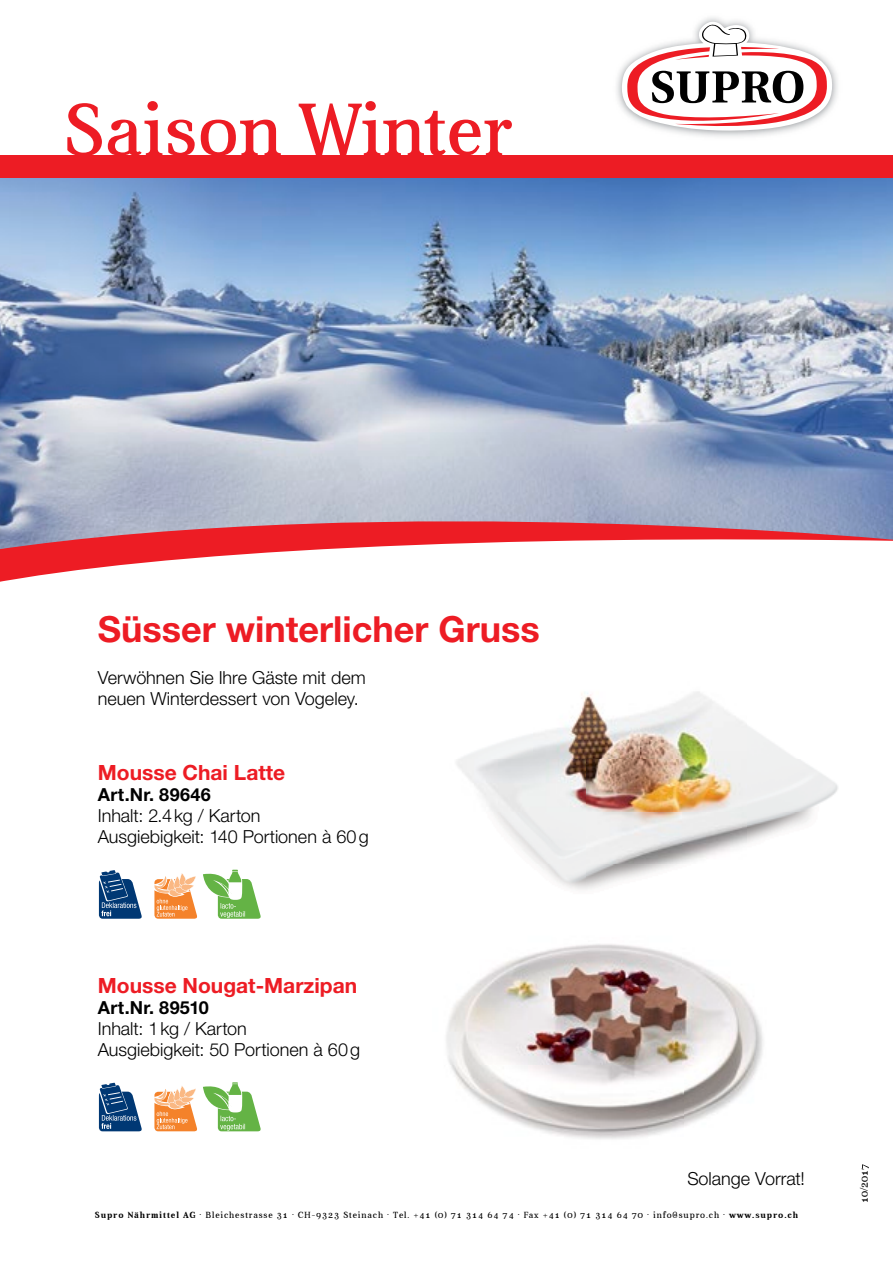
<style>
.page{position:relative;width:893px;height:1263px;background:#fff}
.page>*{position:absolute;margin:0;border:0;box-sizing:border-box;transform-origin:0 0}
.t1{font:75px "Aver";color:#ed1c24}
.t2{font:700 36px "Helvetica Neue LT Std";color:#ed1c24}
.t3{font:700 21px "Helvetica Neue LT Std";color:#ed1c24}
.t4{font:300 18px/21px "Helvetica Neue LT Std";color:#000}
.t5{font:700 18px "Helvetica Neue LT Std";letter-spacing:.015em;color:#000}
.t6{font:10.5px "Aver";color:#000}
.t7{font:9px "Aver";letter-spacing:.1em;color:#000}
.s1{font-weight:700}
</style>
<div class="page">
<img style="left:0;top:178px;width:893px;height:313px">
<div style="left:0;top:155px;width:893px;height:23px;background:#ed1c24"></div>
<svg style="left:0;top:491px;width:893px;height:91px"></svg>
<img style="left:446px;top:944px;width:317px;height:195px">
<svg style="left:862px;top:1164px;width:7px;height:3px"></svg>
<img style="left:456px;top:691px;width:382px;height:199px">
<svg style="left:98px;top:1082px;width:44px;height:50px"></svg>
<svg style="left:98px;top:870px;width:44px;height:49px"></svg>
<svg style="left:154px;top:1082px;width:107px;height:50px"></svg>
<svg style="left:154px;top:869px;width:107px;height:50px"></svg>
<img style="left:616px;top:17px;width:222px;height:120px">
<svg style="left:621px;top:22px;width:211px;height:111px"></svg>
<h1 class="t1" style="left:64px;top:89px;width:450px">Saison Winter</h1>
<h2 class="t2" style="left:98px;top:607px;width:443px">Süsser winterlicher Gruss</h2>
<p class="t4" style="left:98px;top:667px;width:270px">Verwöhnen Sie Ihre Gäste mit dem neuen Winterdessert von Vogeley.</p>
<p class="t3" style="left:98px;top:760px;width:189px">Mousse Chai Latte</p>
<p class="t5" style="left:98px;top:784px;width:114px">Art.Nr. 89646</p>
<p class="t4" style="left:98px;top:805px;width:272px">Inhalt: 2.4 kg / Karton<br>Ausgiebigkeit: 140 Portionen à 60 g</p>
<p class="t3" style="left:98px;top:972px;width:261px">Mousse Nougat-Marzipan</p>
<p class="t5" style="left:98px;top:996px;width:113px">Art.Nr. 89510</p>
<p class="t4" style="left:98px;top:1018px;width:264px">Inhalt: 1 kg / Karton<br>Ausgiebigkeit: 50 Portionen à 60 g</p>
<p class="t4" style="left:687px;top:1167px;width:119px">Solange Vorrat!</p>
<p class="t7" style="left:95px;top:1209px;width:705px"><span class="s1">Supro Nährmittel AG</span> . Bleichestrasse 31 . CH-9323 Steinach . Tel. +41 (0) 71 314 64 74 . Fax +41 (0) 71 314 64 70 . info@supro.ch . <span class="s1">www.supro.ch</span></p>
<p class="t6" style="left:858px;top:1203px;width:41px;rotate:-90deg">10/2017</p>
</div>
